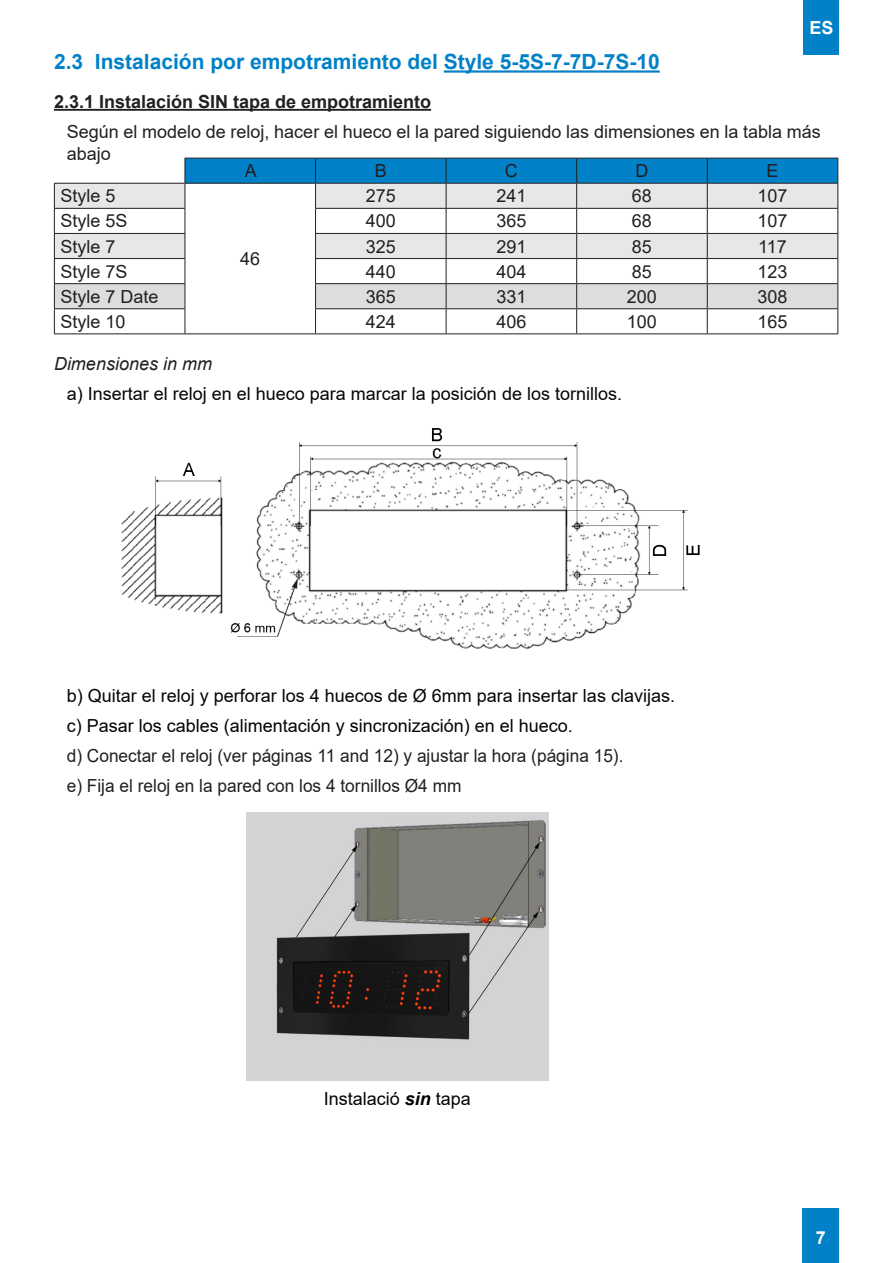
<style>
.page{position:relative;width:893px;height:1263px;background:#fff}
.page>*{position:absolute;margin:0;border:0;box-sizing:border-box;transform-origin:0 0}
.t1{font:700 21px "Arial";color:#0081c8}
.t2{font:18px/21.6px "Arial";color:#231f20}
.t3{font:18px "Arial";color:#050503}
.t4{font:18px "Arial";color:#231f20;scale:.96 1}
.t5{font:18px "Arial";color:#040503}
.t6{font:700 18px "Arial";color:#231f20}
.t7{font:italic 18px "Arial";color:#231f20}
.t8{font:700 18px "Arial";color:#fff}
.s1{font-weight:700;font-style:italic}
</style>
<div class="page">
<div style="left:803px;top:1209px;width:36px;height:54px;background:#0081c8"></div>
<hr style="left:444px;top:70px;width:216px;height:3px;background:#0081c8">
<hr style="left:54px;top:109px;width:377px;height:2px;background:#231f20">
<div style="left:804px;top:0;width:35px;height:54px;background:#0081c8"></div>
<svg style="left:54px;top:158px;width:784px;height:175px"></svg>
<hr style="left:54px;top:333px;width:131px;height:1px;background:#231f20">
<hr style="left:185px;top:333px;width:131px;height:1px;background:#231f20">
<hr style="left:316px;top:333px;width:130px;height:1px;background:#231f20">
<hr style="left:446px;top:333px;width:131px;height:1px;background:#231f20">
<hr style="left:577px;top:333px;width:130px;height:1px;background:#231f20">
<hr style="left:707px;top:333px;width:131px;height:1px;background:#231f20">
<img style="left:121px;top:428px;width:579px;height:221px">
<img style="left:247px;top:812px;width:301px;height:268px">
<p class="t8" style="left:809px;top:15px;width:26px">ES</p>
<p class="t1" style="left:54px;top:47px;width:607px">2.3 Instalación por empotramiento del Style 5-5S-7-7D-7S-10</p>
<p class="t6" style="left:54px;top:89px;width:379px">2.3.1 Instalación SIN tapa de empotramiento</p>
<p class="t2" style="left:67px;top:121px;width:756px">Según el modelo de reloj, hacer el hueco el la pared siguiendo las dimensiones en la tabla más abajo</p>
<p class="t2" style="left:245px;top:160px;width:14px">A</p>
<p class="t2" style="left:375px;top:160px;width:14px">B</p>
<p class="t2" style="left:505px;top:160px;width:14px">C</p>
<p class="t2" style="left:635px;top:160px;width:14px">D</p>
<p class="t2" style="left:767px;top:160px;width:14px">E</p>
<p class="t2" style="left:60px;top:185px;width:57px">Style 5</p>
<p class="t2" style="left:366px;top:185px;width:32px">275</p>
<p class="t2" style="left:496px;top:185px;width:32px">241</p>
<p class="t2" style="left:632px;top:185px;width:22px">68</p>
<p class="t2" style="left:757px;top:185px;width:32px">107</p>
<p class="t2" style="left:60px;top:210px;width:69px">Style 5S</p>
<p class="t2" style="left:366px;top:210px;width:32px">400</p>
<p class="t2" style="left:496px;top:210px;width:32px">365</p>
<p class="t2" style="left:632px;top:210px;width:22px">68</p>
<p class="t2" style="left:757px;top:210px;width:32px">107</p>
<p class="t2" style="left:60px;top:235px;width:57px">Style 7</p>
<p class="t2" style="left:366px;top:235px;width:32px">325</p>
<p class="t2" style="left:496px;top:235px;width:32px">291</p>
<p class="t2" style="left:632px;top:235px;width:22px">85</p>
<p class="t2" style="left:758px;top:235px;width:30px">117</p>
<p class="t2" style="left:60px;top:260px;width:69px">Style 7S</p>
<p class="t2" style="left:366px;top:260px;width:32px">440</p>
<p class="t2" style="left:496px;top:260px;width:32px">404</p>
<p class="t2" style="left:632px;top:260px;width:22px">85</p>
<p class="t2" style="left:757px;top:260px;width:32px">123</p>
<p class="t2" style="left:60px;top:285px;width:100px">Style 7 Date</p>
<p class="t2" style="left:366px;top:285px;width:32px">365</p>
<p class="t2" style="left:496px;top:285px;width:32px">331</p>
<p class="t2" style="left:627px;top:285px;width:32px">200</p>
<p class="t2" style="left:757px;top:285px;width:32px">308</p>
<p class="t2" style="left:60px;top:311px;width:67px">Style 10</p>
<p class="t2" style="left:366px;top:311px;width:32px">424</p>
<p class="t2" style="left:496px;top:311px;width:32px">406</p>
<p class="t2" style="left:627px;top:311px;width:32px">100</p>
<p class="t2" style="left:757px;top:311px;width:32px">165</p>
<p class="t2" style="left:240px;top:248px;width:22px">46</p>
<p class="t7" style="left:54px;top:352px;width:160px">Dimensiones in mm</p>
<p class="t3" style="left:67px;top:382px;width:557px">a) Insertar el reloj en el hueco para marcar la posición de los tornillos.</p>
<p class="t3" style="left:67px;top:683px;width:610px">b) Quitar el reloj y perforar los 4 huecos de Ø 6mm para insertar las clavijas.</p>
<p class="t5" style="left:67px;top:713px;width:508px">c) Pasar los cables (alimentación y sincronización) en el hueco.</p>
<p class="t4" style="left:67px;top:743px;width:581px">d) Conectar el reloj (ver páginas 11 and 12) y ajustar la hora (página 15).</p>
<p class="t4" style="left:67px;top:773px;width:413px">e) Fija el reloj en la pared con los 4 tornillos Ø4 mm</p>
<p class="t5" style="left:324px;top:1086px;width:149px">Instalació <span class="s1">sin</span> tapa</p>
<p class="t8" style="left:816px;top:1225px;width:12px">7</p>
</div>
